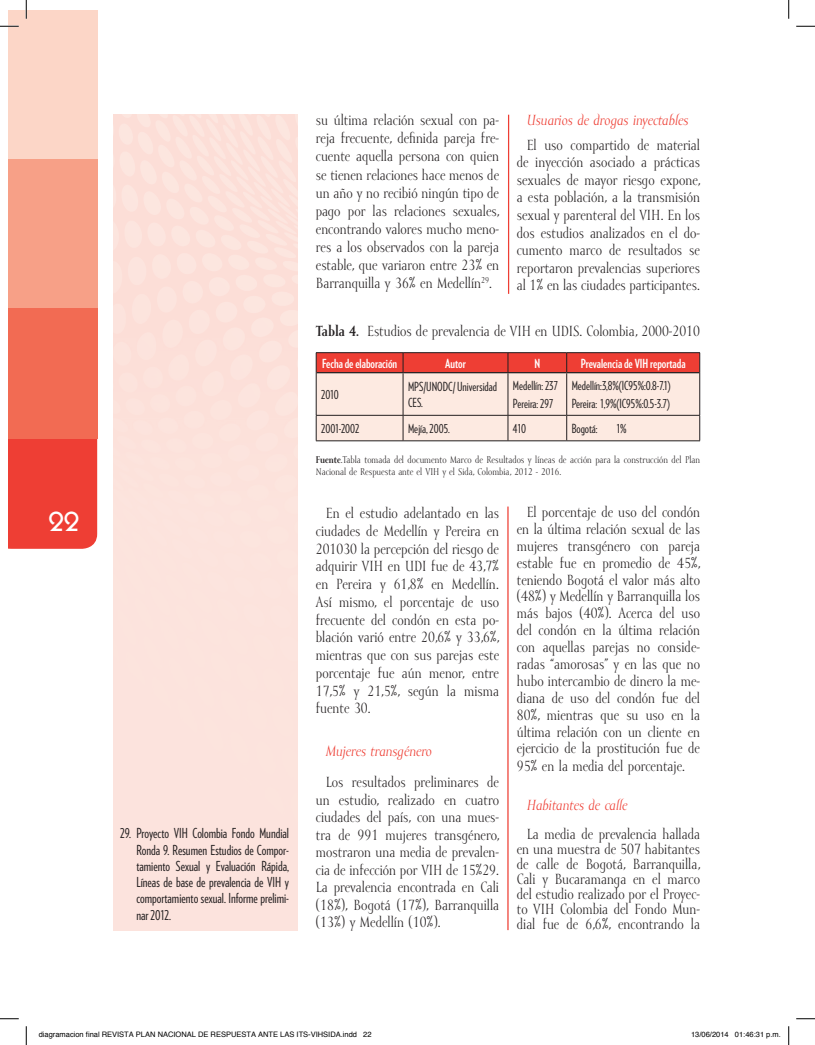
<style>
.page{position:relative;width:815px;height:1045px;background:#fff}
.page>*{position:absolute;margin:0;border:0;box-sizing:border-box;transform-origin:0 0}
.t1{font:25px "Bosanova";color:#fff}
.texto_corrido{font:15px/17.5px "Mramor";color:#231f20;text-align:justify}
.texto_corrido-2{font:italic 15px "Mramor";color:#ee3e34}
.figura{font:15px "Mramor";color:#231f20}
.Notas{font:13.75px/16.2px "Verlag Compressed";color:#231f20;text-align:justify}
.text_a_la_izq_tabla{font:12.5px/15px "Verlag Compressed";color:#231f20}
.text_cabezote_tabla{font:700 12.5px "Verlag Compressed";color:#fff}
.fuente{font:10px/12.5px "Mramor";color:#231f20}
.t2{font:7.5px "Helvetica";color:#000}
.s1{font-weight:700}
</style>
<div class="page">
<div style="left:9px;top:438px;width:88px;height:111px;background:#ee3e34"></div>
<div style="left:9px;top:307px;width:88px;height:131px;background:#f26b53"></div>
<div style="left:9px;top:159px;width:88px;height:148px;background:#f7a087"></div>
<div style="left:9px;top:10px;width:88px;height:149px;background:#fcd6c7"></div>
<hr style="left:316px;top:352px;width:87px;height:1px;background:#231f20">
<hr style="left:403px;top:352px;width:105px;height:1px;background:#231f20">
<hr style="left:508px;top:352px;width:58px;height:1px;background:#231f20">
<hr style="left:566px;top:352px;width:133px;height:1px;background:#231f20">
<svg style="left:316px;top:353px;width:384px;height:88px;background:#eebab2"></svg>
<hr style="left:316px;top:440px;width:87px;height:1px;background:#231f20">
<hr style="left:403px;top:440px;width:105px;height:1px;background:#231f20">
<hr style="left:508px;top:440px;width:58px;height:1px;background:#231f20">
<hr style="left:566px;top:440px;width:133px;height:1px;background:#231f20">
<hr style="left:316px;top:372px;width:87px;height:1px;background:#231f20">
<hr style="left:403px;top:372px;width:105px;height:1px;background:#231f20">
<hr style="left:508px;top:372px;width:58px;height:1px;background:#231f20">
<hr style="left:566px;top:372px;width:133px;height:1px;background:#231f20">
<hr style="left:508px;top:115px;width:1px;height:179px;background:#ee3e34">
<hr style="left:507px;top:506px;width:1px;height:424px;background:#ee3e34">
<svg style="left:0;top:25px;width:19px;height:2px"></svg>
<svg style="left:796px;top:25px;width:18px;height:2px"></svg>
<svg style="left:0;top:1018px;width:19px;height:1px"></svg>
<svg style="left:796px;top:1018px;width:18px;height:1px"></svg>
<svg style="left:25px;top:0;width:2px;height:19px"></svg>
<svg style="left:25px;top:1026px;width:2px;height:19px"></svg>
<svg style="left:788px;top:0;width:1px;height:19px"></svg>
<svg style="left:788px;top:1026px;width:1px;height:19px"></svg>
<p class="texto_corrido" style="left:316px;top:113px;width:185px;line-height:18.1px">su última relación sexual con pa&shy;reja frecuente, definida pareja fre&shy;cuente aquella persona con quien se tienen relaciones hace menos de un año y no recibió ningún tipo de pago por las relaciones sexuales, encontrando valores mucho meno&shy;res a los observados con la pareja estable, que variaron entre 23% en Barranquilla y 36% en Medellín<sup>29</sup>.</p>
<p class="texto_corrido-2" style="left:526px;top:112px;width:163px">Usuarios de drogas inyectables</p>
<p class="texto_corrido" style="left:516px;top:138px;width:185px;text-indent:10px">El uso compartido de material de inyección asociado a prácticas sexuales de mayor riesgo expone, a esta población, a la transmisión sexual y parenteral del VIH. En los dos estudios analizados en el do&shy;cumento marco de resultados se reportaron prevalencias superiores al 1% en las ciudades participantes.</p>
<h1 class="t1" style="left:49px;top:506px;width:32px">22</h1>
<p class="Notas" style="left:136px;top:825px;width:154px;text-indent:-16px">29. Proyecto VIH Colombia Fondo Mundial Ronda 9. Resumen Estudios de Compor&shy;tamiento Sexual y Evaluación Rápida, Líneas de base de prevalencia de VIH y comportamiento sexual. Informe prelimi&shy;nar 2012.</p>
<p class="figura" style="left:316px;top:323px;width:385px"><span class="s1">Tabla 4.</span> Estudios de prevalencia de VIH en UDIS. Colombia, 2000-2010</p>
<p class="text_cabezote_tabla" style="left:322px;top:354px;width:77px">Fecha de elaboración</p>
<p class="text_cabezote_tabla" style="left:445px;top:354px;width:22px">Autor</p>
<p class="text_cabezote_tabla" style="left:534px;top:354px;width:7px">N</p>
<p class="text_cabezote_tabla" style="left:580px;top:354px;width:106px">Prevalencia de VIH reportada</p>
<p class="text_a_la_izq_tabla" style="left:321px;top:386px;width:19px">2010</p>
<p class="text_a_la_izq_tabla" style="left:408px;top:379px;width:90px">MPS/UNODC/ Universidad<br>CES.</p>
<p class="text_a_la_izq_tabla" style="left:513px;top:377px;width:46px">Medellín: 237</p>
<p class="text_a_la_izq_tabla" style="left:571px;top:377px;width:100px">Medellín:3,8%(IC95%:0.8-7.1)</p>
<p class="text_a_la_izq_tabla" style="left:571px;top:396px;width:100px">Pereira: 1,9%(IC95%:0.5-3.7)</p>
<p class="text_a_la_izq_tabla" style="left:513px;top:396px;width:41px">Pereira: 297</p>
<p class="text_a_la_izq_tabla" style="left:321px;top:421px;width:40px">2001-2002</p>
<p class="text_a_la_izq_tabla" style="left:408px;top:421px;width:43px">Mejía, 2005.</p>
<p class="text_a_la_izq_tabla" style="left:513px;top:421px;width:15px">410</p>
<p class="text_a_la_izq_tabla" style="left:571px;top:421px;width:27px">Bogotá:</p>
<p class="text_a_la_izq_tabla" style="left:616px;top:421px;width:11px">1%</p>
<p class="fuente" style="left:316px;top:454px;width:385px"><span class="s1">Fuente</span>.Tabla tomada del documento Marco de Resultados y líneas de acción para la construcción del Plan<br>Nacional de Respuesta ante el VIH y el Sida, Colombia, 2012 - 2016.</p>
<p class="texto_corrido" style="left:516px;top:505px;width:185px;line-height:16.9px;text-indent:10px">El porcentaje de uso del condón en la última relación sexual de las mujeres transgénero con pareja estable fue en promedio de 45%, teniendo Bogotá el valor más alto (48%) y Medellín y Barranquilla los más bajos (40%). Acerca del uso del condón en la última relación con aquellas parejas no conside&shy;radas “amorosas” y en las que no hubo intercambio de dinero la me&shy;diana de uso del condón fue del 80%, mientras que su uso en la última relación con un cliente en ejercicio de la prostitución fue de 95% en la media del porcentaje.</p>
<p class="texto_corrido-2" style="left:526px;top:796px;width:102px">Habitantes de calle</p>
<p class="texto_corrido" style="left:516px;top:828px;width:185px;line-height:15px;text-indent:10px">La media de prevalencia hallada en una muestra de 507 habitantes de calle de Bogotá, Barranquilla, Cali y Bucaramanga en el marco del estudio realizado por el Proyec&shy;to VIH Colombia del Fondo Mun&shy;dial fue de 6,6%, encontrando la</p>
<p class="texto_corrido" style="left:316px;top:506px;width:185px;text-indent:10px">En el estudio adelantado en las ciudades de Medellín y Pereira en 201030 la percepción del riesgo de adquirir VIH en UDI fue de 43,7% en Pereira y 61,8% en Medellín.<br>Así mismo, el porcentaje de uso frecuente del condón en esta po&shy;blación varió entre 20,6% y 33,6%, mientras que con sus parejas este porcentaje fue aún menor, entre 17,5% y 21,5%, según la misma fuente 30.</p>
<p class="texto_corrido-2" style="left:326px;top:742px;width:107px">Mujeres transgénero</p>
<p class="texto_corrido" style="left:316px;top:775px;width:185px;text-indent:10px">Los resultados preliminares de un estudio, realizado en cuatro ciudades del país, con una mues&shy;tra de 991 mujeres transgénero, mostraron una media de prevalen&shy;cia de infección por VIH de 15%29.<br>La prevalencia encontrada en Cali (18%), Bogotá (17%), Barranquilla (13%) y Medellín (10%).</p>
<p class="t2" style="left:39px;top:1029px;width:334px">diagramacion final REVISTA PLAN NACIONAL DE RESPUESTA ANTE LAS ITS-VIHSIDA.indd 22</p>
<p class="t2" style="left:691px;top:1029px;width:91px">13/06/2014 01:46:31 p.m.</p>
</div>
